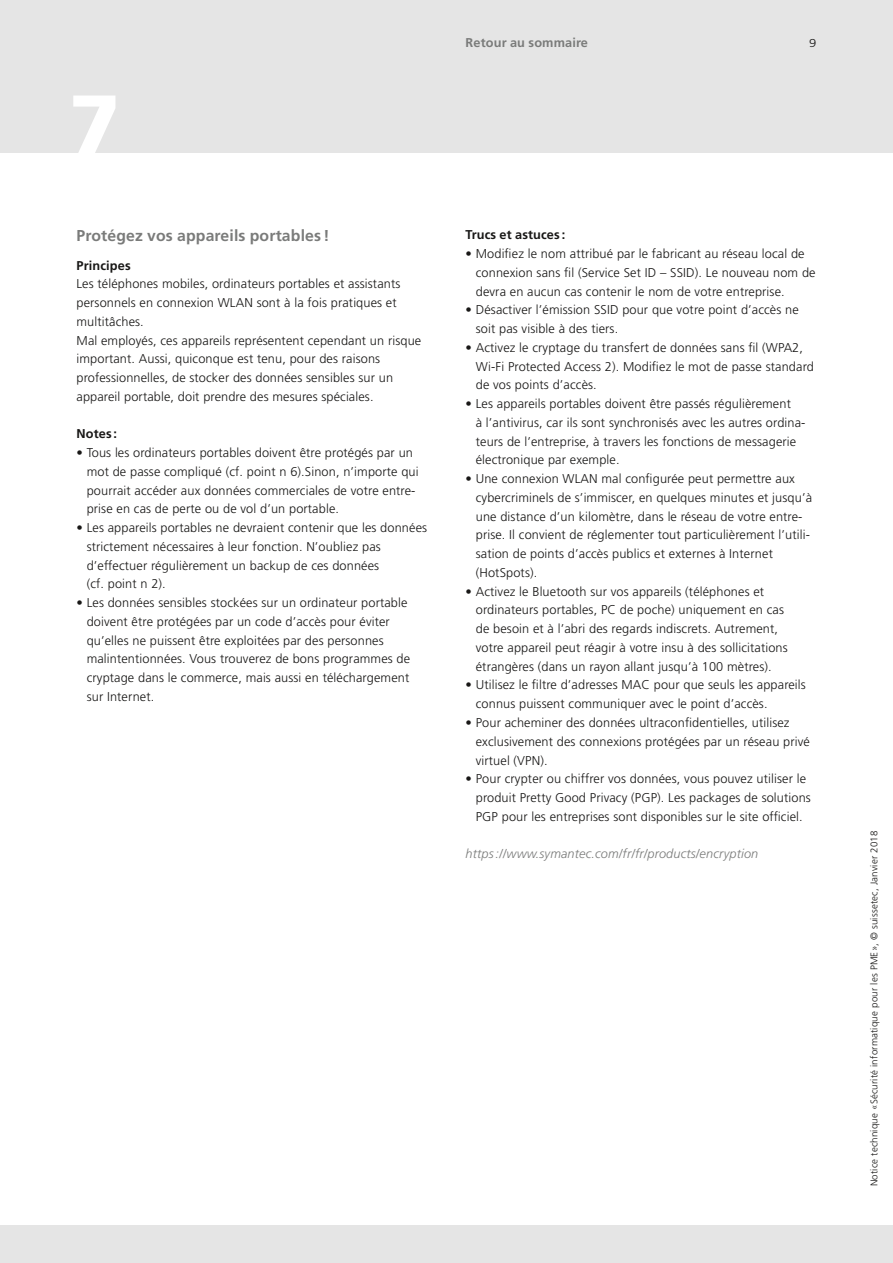
<style>
.page{position:relative;width:893px;height:1263px;background:#e5e5e5}
.page>*{position:absolute;margin:0;border:0;box-sizing:border-box;transform-origin:0 0}
.t1{font:900 84px "Frutiger LT Com";color:#fff}
.t2{font:700 15.75px "Frutiger LT Std";letter-spacing:.01em;color:#7a7b7a}
.t3{font:300 12.75px/18.8px "Frutiger LT Std";letter-spacing:.01em;color:#181716}
.t4{font:italic 300 12.75px "Frutiger LT Std";letter-spacing:.01em;color:#7a7b7a}
.t5{font:700 12.75px "Frutiger LT Std";letter-spacing:.01em;color:#181716}
.t6{font:700 12.75px "Frutiger LT Std";letter-spacing:.01em;color:#7a7b7a}
.t7{font:300 11.55px "Frutiger LT Std";color:#181716;scale:1.14 1}
.t8{font:300 9.75px "Frutiger LT Std";letter-spacing:.02em;color:#181716}
</style>
<div class="page">
<div style="left:0;top:153px;width:893px;height:1072px;background:#fff"></div>
<h1 class="t1" style="left:69px;top:74px;width:53px">7</h1>
<p class="t2" style="left:77px;top:227px;width:254px">Protégez vos appareils portables !</p>
<p class="t5" style="left:77px;top:258px;width:56px">Principes</p>
<p class="t3" style="left:77px;top:275px;width:346px">Les téléphones mobiles, ordinateurs portables et assistants personnels en connexion WLAN sont à la fois pratiques et multitâches.<br>Mal employés, ces appareils représentent cependant un risque important. Aussi, quiconque est tenu, pour des raisons professionnelles, de stocker des données sensibles sur un appareil portable, doit prendre des mesures spéciales.</p>
<p class="t5" style="left:77px;top:426px;width:42px">Notes :</p>
<p class="t3" style="left:87px;top:443px;width:333px;text-indent:-10px">• Tous les ordinateurs portables doivent être protégés par un mot de passe compliqué (cf. point n 6).Sinon, n’importe qui pourrait accéder aux données commerciales de votre entre&shy;prise en cas de perte ou de vol d’un portable.</p>
<p class="t3" style="left:87px;top:519px;width:342px;text-indent:-10px">• Les appareils portables ne devraient contenir que les données strictement nécessaires à leur fonction. N’oubliez pas d’effectuer régulièrement un backup de ces données<br>(cf. point n 2).</p>
<p class="t3" style="left:87px;top:594px;width:325px;text-indent:-10px">• Les données sensibles stockées sur un ordinateur portable doivent être protégées par un code d’accès pour éviter qu’elles ne puissent être exploitées par des personnes malintentionnées. Vous trouverez de bons programmes de cryptage dans le commerce, mais aussi en téléchargement sur Internet.</p>
<p class="t6" style="left:466px;top:35px;width:124px">Retour au sommaire</p>
<p class="t7" style="left:809px;top:36px;width:8px">9</p>
<p class="t5" style="left:466px;top:227px;width:101px">Trucs et astuces :</p>
<p class="t3" style="left:476px;top:244px;width:341px;text-indent:-10px">• Modifiez le nom attribué par le fabricant au réseau local de connexion sans fil (Service Set ID – SSID). Le nouveau nom de devra en aucun cas contenir le nom de votre entreprise.</p>
<p class="t3" style="left:476px;top:301px;width:324px;text-indent:-10px">• Désactiver l’émission SSID pour que votre point d’accès ne soit pas visible à des tiers.</p>
<p class="t3" style="left:476px;top:338px;width:340px;text-indent:-10px">• Activez le cryptage du transfert de données sans fil (WPA2,<br>Wi-Fi Protected Access 2). Modifiez le mot de passe standard de vos points d’accès.</p>
<p class="t3" style="left:476px;top:394px;width:331px;text-indent:-10px">• Les appareils portables doivent être passés régulièrement<br>à l’antivirus, car ils sont synchronisés avec les autres ordina&shy;teurs de l’entreprise, à travers les fonctions de messagerie électronique par exemple.</p>
<p class="t3" style="left:476px;top:470px;width:338px;text-indent:-10px">• Une connexion WLAN mal configurée peut permettre aux cybercriminels de s’immiscer, en quelques minutes et jusqu’à une distance d’un kilomètre, dans le réseau de votre entre&shy;prise. Il convient de réglementer tout particulièrement l’utili&shy;sation de points d’accès publics et externes à Internet (HotSpots).</p>
<p class="t3" style="left:476px;top:582px;width:313px;text-indent:-10px">• Activez le Bluetooth sur vos appareils (téléphones et ordinateurs portables, PC de poche) uniquement en cas de besoin et à l’abri des regards indiscrets. Autrement, votre appareil peut réagir à votre insu à des sollicitations étrangères (dans un rayon allant jusqu’à 100 mètres).</p>
<p class="t3" style="left:476px;top:676px;width:332px;text-indent:-10px">• Utilisez le filtre d’adresses MAC pour que seuls les appareils connus puissent communiquer avec le point d’accès.</p>
<p class="t3" style="left:476px;top:713px;width:336px;text-indent:-10px">• Pour acheminer des données ultraconfidentielles, utilisez exclusivement des connexions protégées par un réseau privé virtuel (VPN).</p>
<p class="t3" style="left:476px;top:770px;width:337px;text-indent:-10px">• Pour crypter ou chiffrer vos données, vous pouvez utiliser le produit Pretty Good Privacy (PGP). Les packages de solutions<br>PGP pour les entreprises sont disponibles sur le site officiel.</p>
<p class="t4" style="left:466px;top:846px;width:294px">https://www.symantec.com/fr/fr/products/encryption</p>
<p class="t8" style="left:869px;top:1186px;width:357px;rotate:-90deg">Notice technique «Sécurité informatique pour les PME», © suissetec, Janvier 2018</p>
</div>
